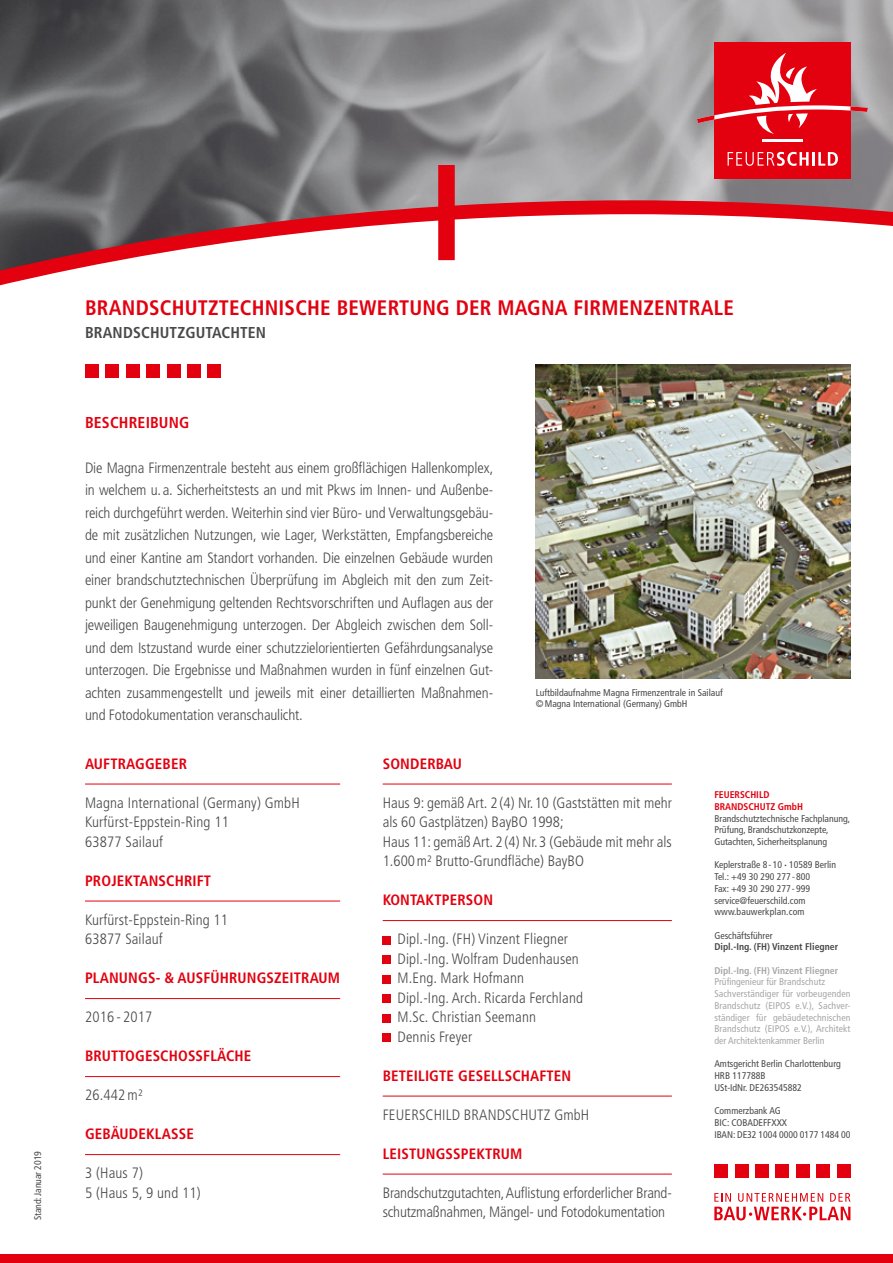
<style>
.page{position:relative;width:893px;height:1263px;background:#fff}
.page>*{position:absolute;margin:0;border:0;box-sizing:border-box;transform-origin:0 0}
.t1{font:700 condensed 21px "Frutiger LT Std";letter-spacing:.01em;color:#e3000f}
.t2{font:700 condensed 15.75px "Frutiger LT Std";letter-spacing:.01em;color:#494948}
.t3{font:700 condensed 15.75px "Frutiger LT Std";letter-spacing:.01em;color:#e3000f}
.t4{font:300 condensed 15px/19.5px "Frutiger LT Std";letter-spacing:.01em;color:#494948}
.t5{font:700 condensed 15px "Frutiger LT Std";letter-spacing:.01em;color:#e3000f}
.t6{font:300 condensed 15px/19.5px "Frutiger LT Std";letter-spacing:-.01em;color:#494948}
.t7{font:condensed 9.75px/11.7px "Frutiger LT Std";color:#494948}
.t8{font:condensed 9.75px/11.7px "Frutiger LT Std";letter-spacing:.01em;color:#a7a7a8}
.t9{font:700 condensed 9.75px "Frutiger LT Std";color:#494948}
.t10{font:700 condensed 9.75px "Frutiger LT Std";color:#a7a7a8}
.t11{font:700 condensed 9.75px/11.7px "Frutiger LT Std";color:#e3000f}
</style>
<div class="page">
<img style="left:0;top:0;width:893px;height:165px">
<div style="left:0;top:1254px;width:893px;height:9px;background:#e3000f"></div>
<svg style="left:0;top:165px;width:893px;height:121px"></svg>
<svg style="left:714px;top:1193px;width:136px;height:27px"></svg>
<div style="left:837px;top:1164px;width:13px;height:14px;background:#e3000f"></div>
<div style="left:816px;top:1164px;width:14px;height:14px;background:#e3000f"></div>
<div style="left:796px;top:1164px;width:14px;height:14px;background:#e3000f"></div>
<div style="left:776px;top:1164px;width:13px;height:14px;background:#e3000f"></div>
<div style="left:755px;top:1164px;width:14px;height:14px;background:#e3000f"></div>
<div style="left:735px;top:1164px;width:13px;height:14px;background:#e3000f"></div>
<div style="left:714px;top:1164px;width:14px;height:14px;background:#e3000f"></div>
<div style="left:714px;top:42px;width:136px;height:136px;background:#e3000f"></div>
<hr style="left:762px;top:139px;width:41px;height:2px;background:#fff">
<svg style="left:728px;top:152px;width:81px;height:14px"></svg>
<hr style="left:812px;top:152px;width:3px;height:14px;background:#fff">
<svg style="left:818px;top:152px;width:20px;height:14px"></svg>
<svg style="left:697px;top:53px;width:171px;height:81px"></svg>
<img style="left:536px;top:364px;width:314px;height:315px">
<div style="left:208px;top:364px;width:13px;height:13px;background:#e3000f"></div>
<div style="left:187px;top:364px;width:14px;height:13px;background:#e3000f"></div>
<div style="left:167px;top:364px;width:13px;height:13px;background:#e3000f"></div>
<div style="left:146px;top:364px;width:14px;height:13px;background:#e3000f"></div>
<div style="left:126px;top:364px;width:14px;height:13px;background:#e3000f"></div>
<div style="left:106px;top:364px;width:13px;height:13px;background:#e3000f"></div>
<div style="left:85px;top:364px;width:14px;height:13px;background:#e3000f"></div>
<hr style="left:85px;top:784px;width:255px;height:1px;background:#e3000f">
<hr style="left:85px;top:901px;width:255px;height:1px;background:#e3000f">
<hr style="left:85px;top:998px;width:255px;height:1px;background:#e3000f">
<hr style="left:85px;top:1076px;width:255px;height:1px;background:#e3000f">
<hr style="left:85px;top:1154px;width:255px;height:1px;background:#e3000f">
<hr style="left:383px;top:784px;width:289px;height:1px;background:#e3000f">
<hr style="left:383px;top:920px;width:289px;height:1px;background:#e3000f">
<hr style="left:383px;top:1096px;width:289px;height:1px;background:#e3000f">
<hr style="left:383px;top:1174px;width:289px;height:1px;background:#e3000f">
<div style="left:383px;top:936px;width:8px;height:8px;background:#e3000f"></div>
<div style="left:383px;top:955px;width:8px;height:9px;background:#e3000f"></div>
<div style="left:383px;top:975px;width:8px;height:8px;background:#e3000f"></div>
<div style="left:383px;top:994px;width:8px;height:9px;background:#e3000f"></div>
<div style="left:383px;top:1014px;width:8px;height:8px;background:#e3000f"></div>
<div style="left:383px;top:1033px;width:8px;height:9px;background:#e3000f"></div>
<p class="t7" style="left:32px;top:1220px;width:71px;rotate:-90deg">Stand: Januar 2019</p>
<h1 class="t1" style="left:85px;top:295px;width:650px">BRANDSCHUTZTECHNISCHE BEWERTUNG DER MAGNA FIRMENZENTRALE</h1>
<p class="t2" style="left:85px;top:323px;width:183px">BRANDSCHUTZGUTACHTEN</p>
<p class="t3" style="left:85px;top:413px;width:106px">BESCHREIBUNG</p>
<p class="t4" style="left:85px;top:456px;width:410px;line-height:22.5px;text-align:justify">Die Magna Firmenzentrale besteht aus einem großflächigen Hallenkomplex, in welchem u.a. Sicherheitstests an und mit Pkws im Innen- und Außenbe&shy;reich durchgeführt werden. Weiterhin sind vier Büro- und Verwaltungsgebäu&shy;de mit zusätzlichen Nutzungen, wie Lager, Werkstätten, Empfangsbereiche und einer Kantine am Standort vorhanden. Die einzelnen Gebäude wurden einer brandschutztechnischen Überprüfung im Abgleich mit den zum Zeit&shy;punkt der Genehmigung geltenden Rechtsvorschriften und Auflagen aus der jeweiligen Baugenehmigung unterzogen. Der Abgleich zwischen dem Soll&shy;und dem Istzustand wurde einer schutzzielorientierten Gefährdungsanalyse unterzogen. Die Ergebnisse und Maßnahmen wurden in fünf einzelnen Gut&shy;achten zusammengestellt und jeweils mit einer detaillierten Maßnahmen&shy;und Fotodokumentation veranschaulicht.</p>
<p class="t7" style="left:536px;top:686px;width:189px">Luftbildaufnahme Magna Firmenzentrale in Sailauf ©Magna International (Germany) GmbH</p>
<p class="t5" style="left:85px;top:755px;width:104px">AUFTRAGGEBER</p>
<p class="t4" style="left:85px;top:793px;width:216px">Magna International (Germany) GmbH<br>Kurfürst-Eppstein-Ring 11<br>63877 Sailauf</p>
<p class="t5" style="left:85px;top:872px;width:128px">PROJEKTANSCHRIFT</p>
<p class="t4" style="left:85px;top:910px;width:145px">Kurfürst-Eppstein-Ring 11<br>63877 Sailauf</p>
<p class="t5" style="left:85px;top:969px;width:257px">PLANUNGS- &amp; AUSFÜHRUNGSZEITRAUM</p>
<p class="t4" style="left:85px;top:1008px;width:69px">2016 - 2017</p>
<p class="t5" style="left:85px;top:1047px;width:168px">BRUTTOGESCHOSSFLÄCHE</p>
<p class="t4" style="left:85px;top:1086px;width:59px">26.442m²</p>
<p class="t5" style="left:85px;top:1125px;width:110px">GEBÄUDEKLASSE</p>
<p class="t4" style="left:85px;top:1164px;width:117px">3 (Haus 7)<br>5 (Haus 5, 9 und 11)</p>
<p class="t5" style="left:383px;top:755px;width:81px">SONDERBAU</p>
<p class="t4" style="left:383px;top:793px;width:291px">Haus 9: gemäß Art. 2 (4) Nr.10 (Gaststätten mit mehr als 60 Gastplätzen) BayBO 1998;<br>Haus 11: gemäß Art. 2 (4) Nr.3 (Gebäude mit mehr als 1.600m² Brutto-Grundfläche) BayBO</p>
<p class="t5" style="left:383px;top:891px;width:112px">KONTAKTPERSON</p>
<p class="t4" style="left:398px;top:930px;width:187px">Dipl.-Ing. (FH) Vinzent Fliegner<br>Dipl.-Ing. Wolfram Dudenhausen<br>M.Eng. Mark Hofmann<br>Dipl.-Ing. Arch. Ricarda Ferchland<br>M.Sc. Christian Seemann<br>Dennis Freyer</p>
<p class="t5" style="left:383px;top:1067px;width:190px">BETEILIGTE GESELLSCHAFTEN</p>
<p class="t4" style="left:383px;top:1105px;width:208px">FEUERSCHILD BRANDSCHUTZ GmbH</p>
<p class="t5" style="left:383px;top:1145px;width:141px">LEISTUNGSSPEKTRUM</p>
<p class="t6" style="left:383px;top:1183px;width:291px">Brandschutzgutachten, Auflistung erforderlicher Brand&shy;schutzmaßnahmen, Mängel- und Fotodokumentation</p>
<p class="t11" style="left:714px;top:789px;width:90px">FEUERSCHILD<br>BRANDSCHUTZ GmbH</p>
<p class="t7" style="left:714px;top:812px;width:137px">Brandschutztechnische Fachplanung,<br>Prüfung, Brandschutzkonzepte,<br>Gutachten, Sicherheitsplanung</p>
<p class="t7" style="left:714px;top:859px;width:123px">Keplerstraße 8 - 10 <sup>•</sup> 10589 Berlin<br>Tel.: +49 30 290 277 - 800<br>Fax: +49 30 290 277 - 999 service@feuerschild.com www.bauwerkplan.com</p>
<p class="t7" style="left:714px;top:929px;width:60px">Geschäftsführer</p>
<p class="t9" style="left:714px;top:941px;width:125px">Dipl.-Ing. (FH) Vinzent Fliegner</p>
<p class="t10" style="left:714px;top:964px;width:125px">Dipl.-Ing. (FH) Vinzent Fliegner</p>
<p class="t8" style="left:714px;top:976px;width:138px">Prüfingenieur für Brandschutz Sachverständiger für vorbeugenden Brandschutz (EIPOS e.V.), Sachver&shy;ständiger für gebäudetechnischen Brandschutz (EIPOS e.V.), Architekt der Architektenkammer Berlin</p>
<p class="t7" style="left:714px;top:1058px;width:128px">Amtsgericht Berlin Charlottenburg<br>HRB 117788B<br>USt-IdNr. DE263545882</p>
<p class="t7" style="left:714px;top:1105px;width:138px">Commerzbank AG<br>BIC: COBADEFFXXX<br>IBAN: DE32 1004 0000 0177 1484 00</p>
</div>
